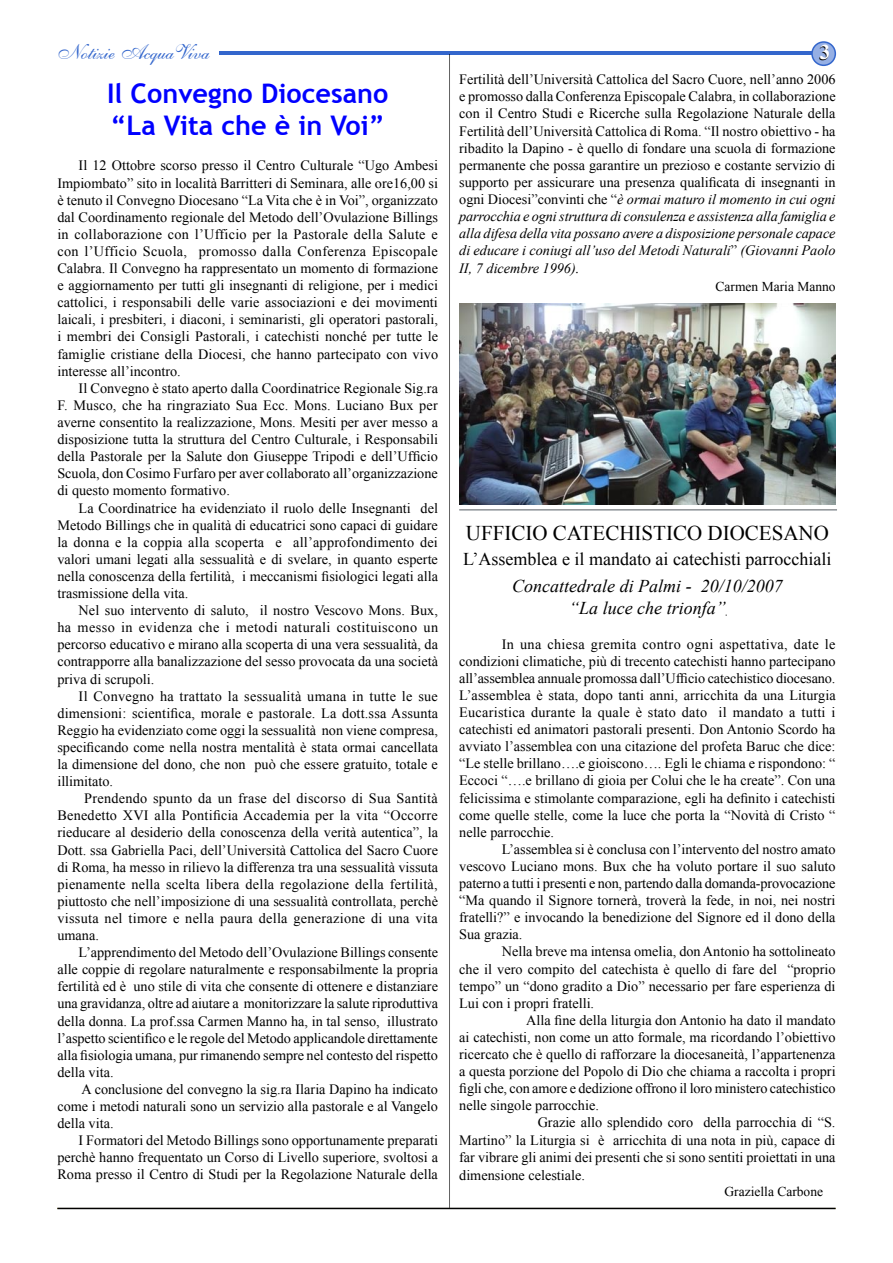
<style>
.page{position:relative;width:893px;height:1263px;background:#fff}
.page>*{position:absolute;margin:0;border:0;box-sizing:border-box;transform-origin:0 0}
.t1{font:700 27px "Trebuchet MS";color:#00f}
.t2{font:21px "Times New Roman";color:#000}
.t3{font:21px "English 111 Vivace BT";color:#36c}
.t4{font:700 21px "Times New Roman";color:#000}
.t5{font:italic 18px "Times New Roman";color:#000}
.t6{font:18px "Times New Roman";color:#000}
.t7{font:14.25px/17.1px "Times New Roman";color:#000;text-align:justify}
.t8{font:13.5px "Times New Roman";color:#000}
.s1{font-style:italic}
.s2{font-style:italic;font-size:15px}
</style>
<div class="page">
<hr style="left:220px;top:52px;width:592px;height:3px;background:#36c">
<div style="left:812px;top:42px;width:23px;height:23px;background:#95afe4;border-radius:50%"></div>
<div style="left:811px;top:41px;width:25px;height:25px;border:2px solid #36c;border-radius:50%"></div>
<hr style="left:449px;top:54px;width:1px;height:1154px;background:#000">
<hr style="left:57px;top:1208px;width:779px;height:1px;background:#000">
<hr style="left:459px;top:510px;width:378px;height:1px;background:#000">
<img style="left:459px;top:303px;width:377px;height:202px">
<p class="t3" style="left:58px;top:39px;width:153px">Notizie AcquaViva</p>
<p class="t4" style="left:819px;top:38px;width:12px">3</p>
<p class="t1" style="left:107px;top:76px;width:283px">Il Convegno Diocesano</p>
<p class="t1" style="left:111px;top:109px;width:276px">“La Vita che è in Voi”</p>
<p class="t7" style="left:57px;top:157px;width:382px;text-indent:21px">Il 12 Ottobre scorso presso il Centro Culturale “Ugo Ambesi Impiombato” sito in località Barritteri di Seminara, alle ore16,00 si è tenuto il Convegno Diocesano “La Vita che è in Voi”, organizzato dal Coordinamento regionale del Metodo dell’Ovulazione Billings in collaborazione con l’Ufficio per la Pastorale della Salute e con l’Ufficio Scuola, promosso dalla Conferenza Episcopale Calabra. Il Convegno ha rappresentato un momento di formazione e aggiornamento per tutti gli insegnanti di religione, per i medici cattolici, i responsabili delle varie associazioni e dei movimenti laicali, i presbiteri, i diaconi, i seminaristi, gli operatori pastorali, i membri dei Consigli Pastorali, i catechisti nonché per tutte le famiglie cristiane della Diocesi, che hanno partecipato con vivo interesse all’incontro.</p>
<p class="t7" style="left:57px;top:379px;width:382px;text-indent:21px">Il Convegno è stato aperto dalla Coordinatrice Regionale Sig.ra F. Musco, che ha ringraziato Sua Ecc. Mons. Luciano Bux per averne consentito la realizzazione, Mons. Mesiti per aver messo a disposizione tutta la struttura del Centro Culturale, i Responsabili della Pastorale per la Salute don Giuseppe Tripodi e dell’Ufficio Scuola, don Cosimo Furfaro per aver collaborato all’organizzazione di questo momento formativo.</p>
<p class="t7" style="left:57px;top:499px;width:382px;text-indent:21px">La Coordinatrice ha evidenziato il ruolo delle Insegnanti del Metodo Billings che in qualità di educatrici sono capaci di guidare la donna e la coppia alla scoperta e all’approfondimento dei valori umani legati alla sessualità e di svelare, in quanto esperte nella conoscenza della fertilità, i meccanismi fisiologici legati alla trasmissione della vita.</p>
<p class="t7" style="left:57px;top:602px;width:382px;text-indent:21px">Nel suo intervento di saluto, il nostro Vescovo Mons. Bux, ha messo in evidenza che i metodi naturali costituiscono un percorso educativo e mirano alla scoperta di una vera sessualità, da contrapporre alla banalizzazione del sesso provocata da una società priva di scrupoli.</p>
<p class="t7" style="left:57px;top:687px;width:382px;text-indent:21px">Il Convegno ha trattato la sessualità umana in tutte le sue dimensioni: scientifica, morale e pastorale. La dott.ssa Assunta Reggio ha evidenziato come oggi la sessualità non viene compresa, specificando come nella nostra mentalità è stata ormai cancellata la dimensione del dono, che non può che essere gratuito, totale e illimitato.</p>
<p class="t7" style="left:57px;top:790px;width:382px;text-indent:27px">Prendendo spunto da un frase del discorso di Sua Santità Benedetto XVI alla Pontificia Accademia per la vita “Occorre rieducare al desiderio della conoscenza della verità autentica”, la Dott. ssa Gabriella Paci, dell’Università Cattolica del Sacro Cuore di Roma, ha messo in rilievo la differenza tra una sessualità vissuta pienamente nella scelta libera della regolazione della fertilità, piuttosto che nell’imposizione di una sessualità controllata, perchè vissuta nel timore e nella paura della generazione di una vita umana.</p>
<p class="t7" style="left:57px;top:944px;width:382px;text-indent:21px">L’apprendimento del Metodo dell’Ovulazione Billings consente alle coppie di regolare naturalmente e responsabilmente la propria fertilità ed è uno stile di vita che consente di ottenere e distanziare una gravidanza, oltre ad aiutare a monitorizzare la salute riproduttiva della donna. La prof.ssa Carmen Manno ha, in tal senso, illustrato l’aspetto scientifico e le regole del Metodo applicandole direttamente alla fisiologia umana, pur rimanendo sempre nel contesto del rispetto della vita.</p>
<p class="t7" style="left:57px;top:1080px;width:382px;text-indent:24px">A conclusione del convegno la sig.ra Ilaria Dapino ha indicato come i metodi naturali sono un servizio alla pastorale e al Vangelo della vita.</p>
<p class="t7" style="left:57px;top:1132px;width:382px;text-indent:21px">I Formatori del Metodo Billings sono opportunamente preparati perchè hanno frequentato un Corso di Livello superiore, svoltosi a Roma presso il Centro di Studi per la Regolazione Naturale della</p>
<p class="t7" style="left:459px;top:71px;width:378px">Fertilità dell’Università Cattolica del Sacro Cuore, nell’anno 2006 e promosso dalla Conferenza Episcopale Calabra, in collaborazione con il Centro Studi e Ricerche sulla Regolazione Naturale della Fertilità dell’Università Cattolica di Roma. “Il nostro obiettivo - ha ribadito la Dapino - è quello di fondare una scuola di formazione permanente che possa garantire un prezioso e costante servizio di supporto per assicurare una presenza qualificata di insegnanti in ogni Diocesi”convinti che “<span class="s1">è ormai maturo il momento in cui ogni parrocchia e ogni struttura di consulenza e assistenza alla famiglia e alla difesa della vita possano avere a disposizione personale capace di educare i coniugi all’uso del Metodi Naturali</span>” <span class="s1">(Giovanni Paolo II, 7 dicembre 1996)</span><span class="s2">.</span></p>
<p class="t8" style="left:716px;top:278px;width:121px">Carmen Maria Manno</p>
<p class="t2" style="left:466px;top:518px;width:364px">UFFICIO CATECHISTICO DIOCESANO</p>
<p class="t6" style="left:463px;top:547px;width:370px">L’Assemblea e il mandato ai catechisti parrocchiali</p>
<p class="t5" style="left:512px;top:573px;width:272px">Concattedrale di Palmi - 20/10/2007</p>
<p class="t5" style="left:569px;top:595px;width:158px">“La luce che trionfa”</p>
<p class="t7" style="left:459px;top:635px;width:378px;text-indent:43px">In una chiesa gremita contro ogni aspettativa, date le condizioni climatiche, più di trecento catechisti hanno partecipano all’assemblea annuale promossa dall’Ufficio catechistico diocesano.<br>L’assemblea è stata, dopo tanti anni, arricchita da una Liturgia Eucaristica durante la quale è stato dato il mandato a tutti i catechisti ed animatori pastorali presenti. Don Antonio Scordo ha avviato l’assemblea con una citazione del profeta Baruc che dice: “Le stelle brillano….e gioiscono…. Egli le chiama e rispondono: “ Eccoci “….e brillano di gioia per Colui che le ha create”. Con una felicissima e stimolante comparazione, egli ha definito i catechisti come quelle stelle, come la luce che porta la “Novità di Cristo “ nelle parrocchie.</p>
<p class="t7" style="left:459px;top:840px;width:378px;text-indent:43px">L’assemblea si è conclusa con l’intervento del nostro amato vescovo Luciano mons. Bux che ha voluto portare il suo saluto paterno a tutti i presenti e non, partendo dalla domanda-provocazione “Ma quando il Signore tornerà, troverà la fede, in noi, nei nostri fratelli?” e invocando la benedizione del Signore ed il dono della Sua grazia.</p>
<p class="t7" style="left:459px;top:943px;width:378px;text-indent:43px">Nella breve ma intensa omelia, don Antonio ha sottolineato che il vero compito del catechista è quello di fare del “proprio tempo” un “dono gradito a Dio” necessario per fare esperienza di Lui con i propri fratelli.</p>
<p class="t7" style="left:459px;top:1011px;width:378px;text-indent:67px">Alla fine della liturgia don Antonio ha dato il mandato ai catechisti, non come un atto formale, ma ricordando l’obiettivo ricercato che è quello di rafforzare la diocesaneità, l’appartenenza a questa porzione del Popolo di Dio che chiama a raccolta i propri figli che, con amore e dedizione offrono il loro ministero catechistico nelle singole parrocchie.</p>
<p class="t7" style="left:459px;top:1114px;width:378px;text-indent:78px">Grazie allo splendido coro della parrocchia di “S.<br>Martino” la Liturgia si è arricchita di una nota in più, capace di far vibrare gli animi dei presenti che si sono sentiti proiettati in una dimensione celestiale.</p>
<p class="t8" style="left:724px;top:1182px;width:100px">Graziella Carbone</p>
</div>
